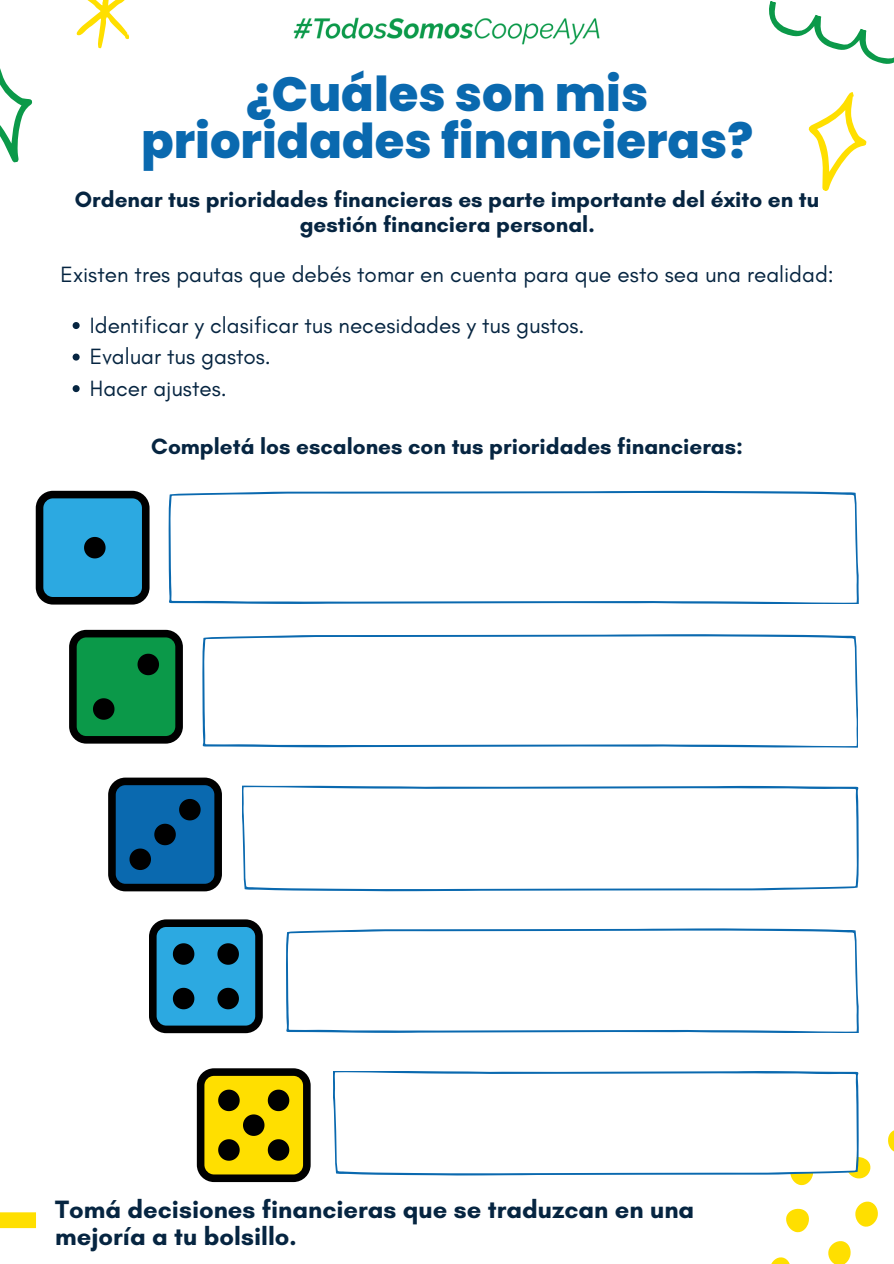
<style>
.page{position:relative;width:894px;height:1264px;background:#fff}
.page>*{position:absolute;margin:0;border:0;box-sizing:border-box;transform-origin:0 0}
.t1{font:800 48px/47.2px "Poppins";color:#0a69af;text-align:center}
.t2{font:700 25.5px/27px "Glacial Indifference";color:#062541}
.t3{font:22.5px/31.5px "Glacial Indifference";color:#062541}
.t4{font:700 22.5px/25px "Glacial Indifference";color:#062541;text-align:center}
</style>
<div class="page">
<svg style="left:197px;top:1068px;width:113px;height:113px;background:#a18d04"></svg>
<svg style="left:36px;top:491px;width:113px;height:113px;background:#247ea7"></svg>
<svg style="left:69px;top:630px;width:114px;height:113px;background:#0c6f38"></svg>
<svg style="left:108px;top:777px;width:114px;height:114px;background:#0d4c7a"></svg>
<svg style="left:149px;top:919px;width:114px;height:114px;background:#217094"></svg>
<svg style="left:169px;top:491px;width:689px;height:113px"></svg>
<svg style="left:202px;top:634px;width:656px;height:113px"></svg>
<svg style="left:855px;top:1201px;width:23px;height:26px"></svg>
<svg style="left:790px;top:1175px;width:23px;height:11px"></svg>
<svg style="left:850px;top:1154px;width:21px;height:25px"></svg>
<svg style="left:888px;top:1131px;width:5px;height:20px"></svg>
<svg style="left:786px;top:1208px;width:23px;height:25px"></svg>
<svg style="left:772px;top:1257px;width:18px;height:6px"></svg>
<svg style="left:828px;top:1241px;width:23px;height:22px"></svg>
<svg style="left:286px;top:928px;width:572px;height:105px"></svg>
<svg style="left:242px;top:785px;width:616px;height:106px"></svg>
<svg style="left:333px;top:1071px;width:525px;height:104px"></svg>
<svg style="left:76px;top:0;width:54px;height:49px"></svg>
<svg style="left:808px;top:92px;width:59px;height:99px"></svg>
<svg style="left:0;top:68px;width:33px;height:95px"></svg>
<svg style="left:769px;top:1px;width:124px;height:63px"></svg>
<div style="left:0;top:1212px;width:36px;height:16px;background:#ffdf00"></div>
<img style="left:293px;top:17px;width:307px;height:28px">
<svg style="left:73px;top:322px;width:7px;height:7px"></svg>
<svg style="left:73px;top:353px;width:7px;height:7px"></svg>
<svg style="left:73px;top:385px;width:7px;height:7px"></svg>
<h1 class="t1" style="left:141px;top:71px;width:613px">¿Cuáles son mis prioridades financieras?</h1>
<p class="t4" style="left:75px;top:187px;width:745px">Ordenar tus prioridades financieras es parte importante del éxito en tu gestión financiera personal.</p>
<p class="t3" style="left:60px;top:259px;width:774px">Existen tres pautas que debés tomar en cuenta para que esto sea una realidad:</p>
<p class="t3" style="left:90px;top:309px;width:496px">Identificar y clasificar tus necesidades y tus gustos.<br>Evaluar tus gastos.<br>Hacer ajustes.</p>
<p class="t4" style="left:151px;top:433px;width:593px">Completá los escalones con tus prioridades financieras:</p>
<p class="t2" style="left:55px;top:1195px;width:640px">Tomá decisiones financieras que se traduzcan en una mejoría a tu bolsillo.</p>
</div>
